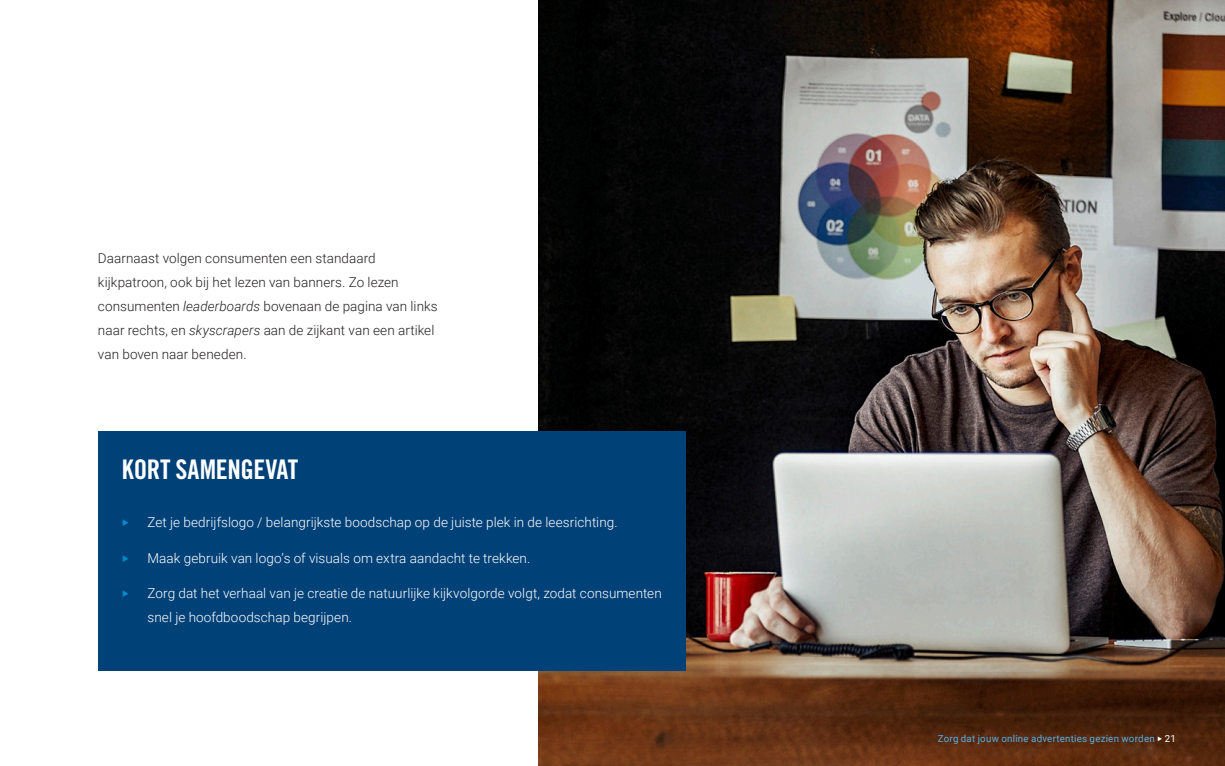
<style>
.page{position:relative;width:1225px;height:766px;background:#fff}
.page>*{position:absolute;margin:0;border:0;box-sizing:border-box;transform-origin:0 0}
.Subkoptekst_Blauw{font:27px "Trade Gothic LT Std Bd Cn 20";letter-spacing:-.015em;color:#fff}
.t1{font:300 13.5px/23.9px "Roboto";letter-spacing:.005em;color:#fff}
.Broodtekst{font:300 13.5px/23.9px "Roboto";letter-spacing:.005em;color:#231f20}
.t2{font:13.5px "Roboto";color:#008cd0}
.t3{font:9.75px "Roboto";letter-spacing:.02em;color:#57b0e2}
.s1{font-style:italic}
.s2{color:#fff}
</style>
<div class="page">
<img style="left:539px;top:0;width:686px;height:765px">
<div style="left:98px;top:430px;width:588px;height:240px;background:#004178"></div>
<p class="Broodtekst" style="left:98px;top:246px;width:341px">Daarnaast volgen consumenten een standaard kijkpatroon, ook bij het lezen van banners. Zo lezen consumenten <span class="s1">leaderboards</span> bovenaan de pagina van links naar rechts, en <span class="s1">skyscrapers</span> aan de zijkant van een artikel van boven naar beneden.</p>
<p class="Subkoptekst_Blauw" style="left:122px;top:452px;width:178px">KORT SAMENGEVAT</p>
<p class="t2" style="left:122px;top:512px;width:9px">‣</p>
<p class="t1" style="left:147px;top:509px;width:472px">Zet je bedrijfslogo / belangrijkste boodschap op de juiste plek in de leesrichting.</p>
<p class="t2" style="left:122px;top:548px;width:9px">‣</p>
<p class="t1" style="left:147px;top:545px;width:384px">Maak gebruik van logo’s of visuals om extra aandacht te trekken.</p>
<p class="t2" style="left:122px;top:584px;width:9px">‣</p>
<p class="t1" style="left:147px;top:581px;width:516px">Zorg dat het verhaal van je creatie de natuurlijke kijkvolgorde volgt, zodat consumenten snel je hoofdboodschap begrijpen.</p>
<p class="t3" style="left:937px;top:731px;width:240px">Zorg dat jouw online advertenties gezien worden <span class="s2">‣ 21</span></p>
</div>
